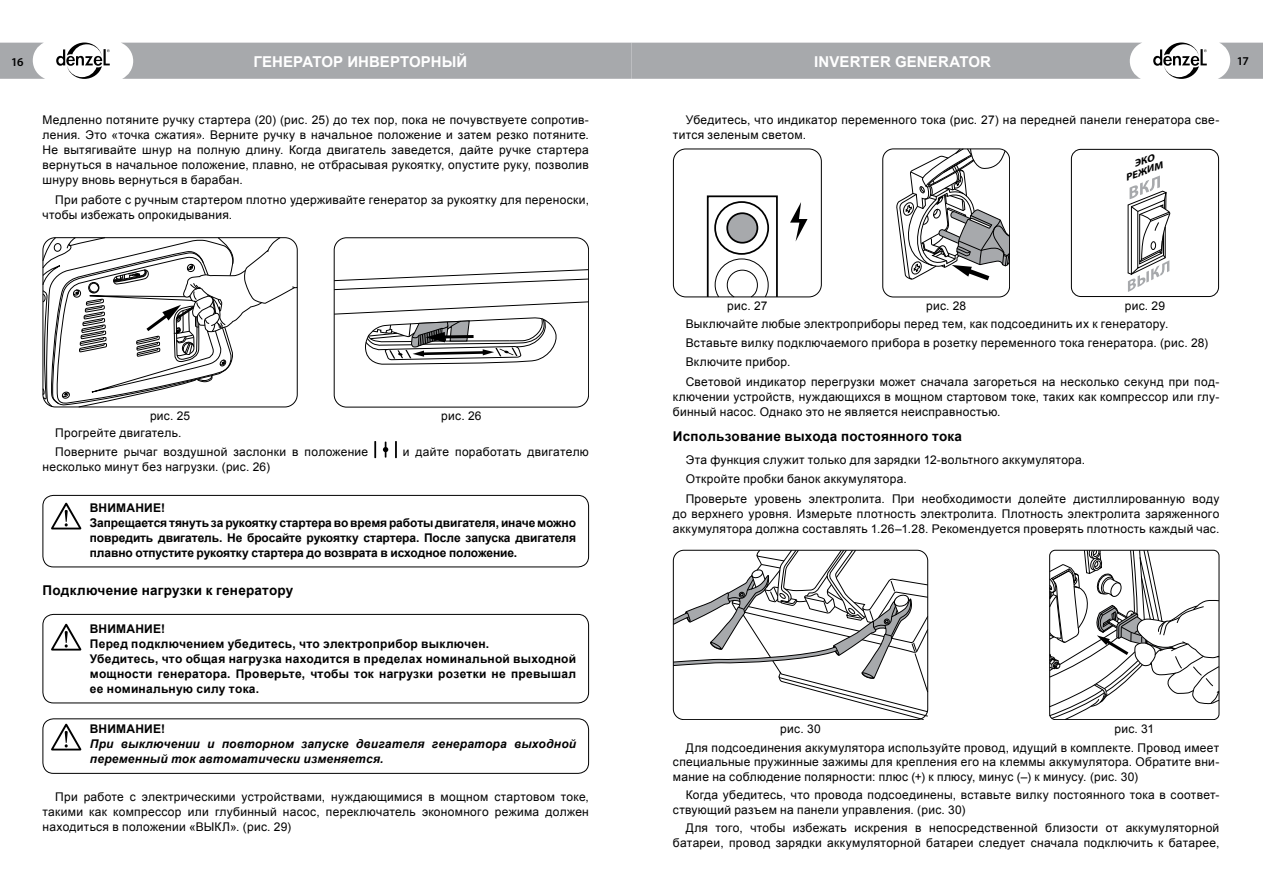
<style>
.page{position:relative;width:1263px;height:893px;background:#fff}
.page>*{position:absolute;margin:0;border:0;box-sizing:border-box;transform-origin:0 0}
.t1{font:700 15px "Arial";letter-spacing:.005em;color:#fff}
.t2{font:700 13.5px "Arial";letter-spacing:.015em;color:#000}
.t3{font:12px/15px "Arial";letter-spacing:.025em;color:#000}
.t4{font:700 12px/15px "Arial";letter-spacing:.015em;color:#000}
.t5{font:700 12px/15px "Arial";letter-spacing:-.01em;color:#000}
.t6{font:italic 700 12px/15px "Arial";letter-spacing:.015em;color:#000}
.t7{font:600 12px "Myriad Pro";color:#000}
.t8{font:italic 700 9.75px/9.8px "Myriad Pro";color:#000;scale:1.13 1}
</style>
<div class="page">
<svg style="left:1218px;top:43px;width:45px;height:36px"></svg>
<svg style="left:1153px;top:43px;width:54px;height:36px"></svg>
<div style="left:122px;top:43px;width:1019px;height:36px;background:#a7a9ac"></div>
<svg style="left:0;top:43px;width:45px;height:36px"></svg>
<svg style="left:56px;top:43px;width:54px;height:36px"></svg>
<svg style="left:43px;top:237px;width:255px;height:170px"></svg>
<svg style="left:336px;top:269px;width:251px;height:21px"></svg>
<div style="left:334px;top:237px;width:255px;height:170px;border:1px solid #000;border-radius:12px"></div>
<svg style="left:334px;top:301px;width:255px;height:63px"></svg>
<svg style="left:383px;top:442px;width:5px;height:16px"></svg>
<svg style="left:395px;top:441px;width:2px;height:17px"></svg>
<svg style="left:374px;top:441px;width:2px;height:17px"></svg>
<div style="left:43px;top:495px;width:546px;height:72px;border:1px solid #000;border-radius:11px"></div>
<svg style="left:51px;top:503px;width:30px;height:26px"></svg>
<div style="left:43px;top:614px;width:546px;height:89px;border:1px solid #000;border-radius:11px"></div>
<svg style="left:51px;top:624px;width:30px;height:26px"></svg>
<div style="left:43px;top:718px;width:546px;height:56px;border:1px solid #000;border-radius:11px"></div>
<svg style="left:51px;top:724px;width:30px;height:26px"></svg>
<div style="left:673px;top:149px;width:149px;height:148px;border:1px solid #000;border-radius:12px"></div>
<div style="left:707px;top:195px;width:71px;height:102px;border:2px solid #000"></div>
<div style="left:714px;top:201px;width:55px;height:54px;border:2px solid #000;border-radius:50%"></div>
<div style="left:727px;top:213px;width:30px;height:30px;background:#a7a9ac;border-radius:50%"></div>
<div style="left:726px;top:212px;width:32px;height:32px;border:2px solid #000;border-radius:50%"></div>
<svg style="left:714px;top:258px;width:55px;height:39px"></svg>
<svg style="left:790px;top:202px;width:17px;height:40px"></svg>
<svg style="left:896px;top:148px;width:114px;height:149px"></svg>
<div style="left:1071px;top:149px;width:148px;height:148px;border:1px solid #000;border-radius:10px"></div>
<svg style="left:1127px;top:176px;width:44px;height:116px"></svg>
<svg style="left:673px;top:550px;width:255px;height:170px"></svg>
<div style="left:673px;top:550px;width:255px;height:170px;border:1px solid #000;border-radius:11px"></div>
<svg style="left:1049px;top:550px;width:170px;height:170px"></svg>
<p class="t7" style="left:11px;top:55px;width:14px">16</p>
<p class="t1" style="left:254px;top:52px;width:215px">ГЕНЕРАТОР ИНВЕРТОРНЫЙ</p>
<p class="t1" style="left:814px;top:52px;width:179px">INVERTER GENERATOR</p>
<p class="t7" style="left:1237px;top:54px;width:14px">17</p>
<p class="t3" style="left:43px;top:113px;width:548px;text-align:justify">Медленно потяните ручку стартера (20) (рис. 25) до тех пор, пока не почувствуете сопротив&shy;ления. Это «точка сжатия». Верните ручку в начальное положение и затем резко потяните.<br>Не вытягивайте шнур на полную длину. Когда двигатель заведется, дайте ручке стартера вернуться в начальное положение, плавно, не отбрасывая рукоятку, опустите руку, позволив шнуру вновь вернуться в барабан.</p>
<p class="t3" style="left:43px;top:192px;width:548px;text-indent:13px">При работе с ручным стартером плотно удерживайте генератор за рукоятку для переноски, чтобы избежать опрокидывания.</p>
<p class="t3" style="left:150px;top:409px;width:42px">рис. 25</p>
<p class="t3" style="left:441px;top:409px;width:42px">рис. 26</p>
<p class="t3" style="left:55px;top:423px;width:314px;line-height:19.2px">Прогрейте двигатель.<br>Поверните рычаг воздушной заслонки в положение</p>
<p class="t3" style="left:403px;top:445px;width:188px">и дайте поработать двигателю</p>
<p class="t3" style="left:43px;top:460px;width:229px">несколько минут без нагрузки. (рис. 26)</p>
<p class="t5" style="left:90px;top:500px;width:488px">ВНИМАНИЕ!<br>Запрещается тянуть за рукоятку стартера во время работы двигателя, иначе можно повредить двигатель. Не бросайте рукоятку стартера. После запуска двигателя плавно отпустите рукоятку стартера до возврата в исходное положение.</p>
<p class="t2" style="left:43px;top:581px;width:252px">Подключение нагрузки к генератору</p>
<p class="t4" style="left:90px;top:622px;width:488px">ВНИМАНИЕ!<br>Перед подключением убедитесь, что электроприбор выключен.<br>Убедитесь, что общая нагрузка находится в пределах номинальной выходной мощности генератора. Проверьте, чтобы ток нагрузки розетки не превышал ее номинальную силу тока.</p>
<p class="t4" style="left:90px;top:721px;width:77px">ВНИМАНИЕ!</p>
<p class="t6" style="left:90px;top:736px;width:488px">При выключении и повторном запуске двигателя генератора выходной переменный ток автоматически изменяется.</p>
<p class="t3" style="left:43px;top:790px;width:548px;text-align:justify;text-indent:13px">При работе с электрическими устройствами, нуждающимися в мощном стартовом токе, такими как компрессор или глубинный насос, переключатель экономного режима должен находиться в положении «ВЫКЛ». (рис. 29)</p>
<p class="t3" style="left:673px;top:113px;width:548px;text-indent:13px">Убедитесь, что индикатор переменного тока (рис. 27) на передней панели генератора све&shy;тится зеленым светом.</p>
<p class="t8" style="left:1120px;top:164px;width:36px;text-indent:13px;rotate:-20deg">ЭКО<br>РЕЖИМ</p>
<p class="t3" style="left:686px;top:297px;width:484px;line-height:17.5px;text-align:right">рис. 29<br>Выключайте любые электроприборы перед тем, как подсоединить их к генератору.</p>
<p class="t3" style="left:686px;top:333px;width:535px;line-height:19.2px">Вставьте вилку подключаемого прибора в розетку переменного тока генератора. (рис. 28)<br>Включите прибор.<br>Световой индикатор перегрузки может сначала загореться на несколько секунд при под-</p>
<p class="t3" style="left:673px;top:389px;width:548px">ключении устройств, нуждающихся в мощном стартовом токе, таких как компрессор или глу&shy;бинный насос. Однако это не является неисправностью.</p>
<p class="t2" style="left:673px;top:427px;width:291px">Использование выхода постоянного тока</p>
<p class="t3" style="left:686px;top:450px;width:535px;line-height:19.2px">Эта функция служит только для зарядки 12-вольтного аккумулятора.<br>Откройте пробки банок аккумулятора.<br>Проверьте уровень электролита. При необходимости долейте дистиллированную воду</p>
<p class="t3" style="left:673px;top:506px;width:548px">до верхнего уровня. Измерьте плотность электролита. Плотность электролита заряженного аккумулятора должна составлять 1.26–1.28. Рекомендуется проверять плотность каждый час.</p>
<p class="t3" style="left:727px;top:299px;width:42px">рис. 27</p>
<p class="t3" style="left:926px;top:299px;width:42px">рис. 28</p>
<p class="t3" style="left:686px;top:719px;width:535px;line-height:18.9px;text-indent:429px">рис. 31<br>Для подсоединения аккумулятора используйте провод, идущий в комплекте. Провод имеет</p>
<p class="t3" style="left:673px;top:755px;width:548px;line-height:14.4px">специальные пружинные зажимы для крепления его на клеммы аккумулятора. Обратите вни&shy;мание на соблюдение полярности: плюс (+) к плюсу, минус (–) к минусу. (рис. 30)</p>
<p class="t3" style="left:673px;top:788px;width:548px;line-height:14.4px;text-indent:13px">Когда убедитесь, что провода подсоединены, вставьте вилку постоянного тока в соответ&shy;ствующий разъем на панели управления. (рис. 30)</p>
<p class="t3" style="left:673px;top:821px;width:548px;line-height:14.4px;text-align:right">Для того, чтобы избежать искрения в непосредственной близости от аккумуляторной батареи, провод зарядки аккумуляторной батареи следует сначала подключить к батарее,</p>
<p class="t3" style="left:780px;top:721px;width:42px">рис. 30</p>
</div>
